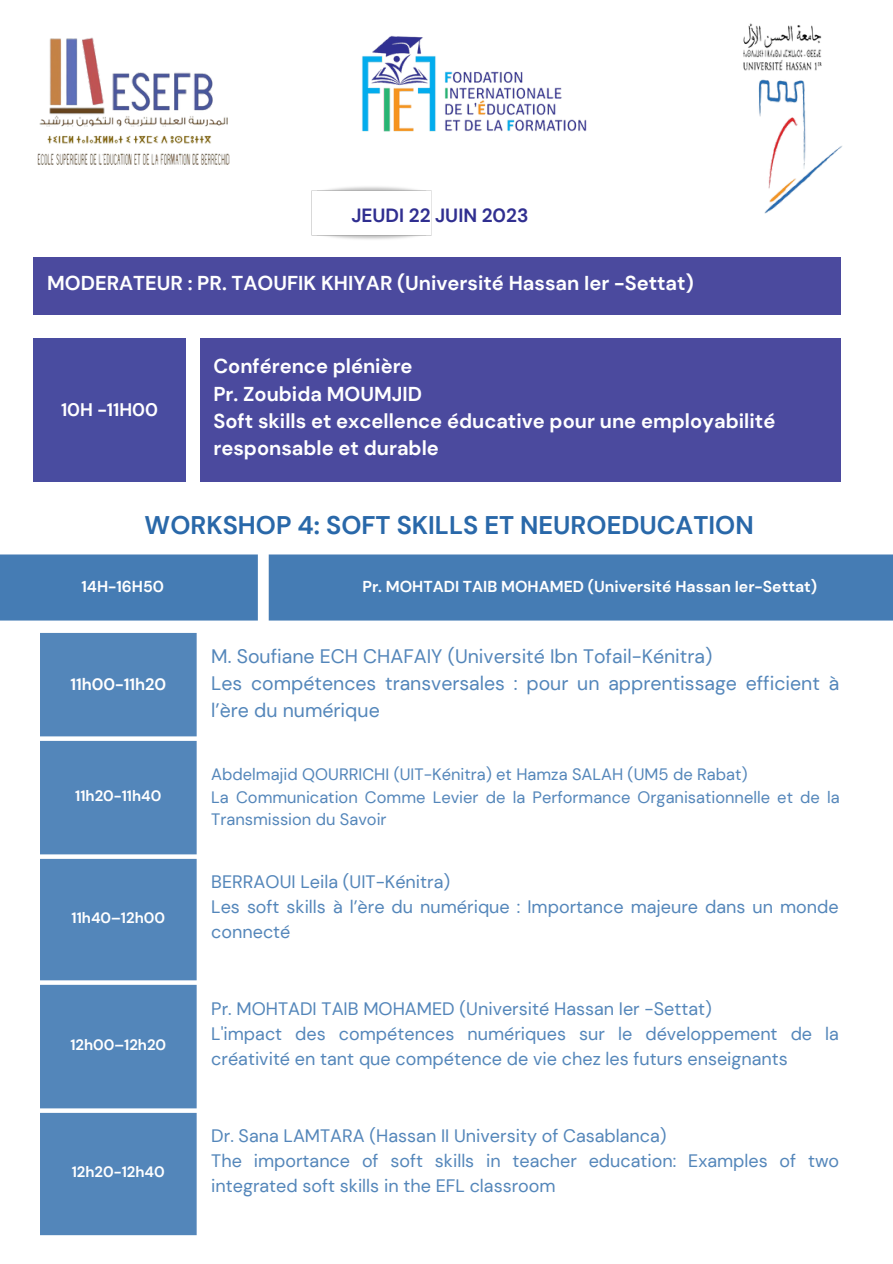
<style>
.page{position:relative;width:893px;height:1264px;background:#fff}
.page>*{position:absolute;margin:0;border:0;box-sizing:border-box;transform-origin:0 0}
.t1{font:700 25.5px "DM Sans";color:#2968a9}
.t2{font:700 20.1px/27.2px "DM Sans";color:#fff}
.t3{font:19.5px/27px "DM Sans";color:#2968a9}
.t4{font:700 19.05px "DM Sans";color:#302f90}
.t5{font:700 18.15px "DM Sans";color:#fff}
.t6{font:18px/24.8px "DM Sans";color:#2968a9}
.t7{font:16.5px/22.5px "DM Sans";color:#2968a9}
.t8{font:700 16.5px "DM Sans";color:#fff}
.t9{font:700 15.75px "DM Sans";color:#fff}
.t10{font:700 15px "DM Sans";color:#fff}
</style>
<div class="page">
<img style="left:37px;top:37px;width:193px;height:128px">
<img style="left:362px;top:35px;width:225px;height:97px">
<img style="left:743px;top:23px;width:99px;height:191px">
<img style="left:311px;top:186px;width:121px;height:54px">
<div style="left:34px;top:257px;width:806px;height:58px;background:#4b4a9e"></div>
<div style="left:34px;top:338px;width:152px;height:143px;background:#494ca0"></div>
<div style="left:200px;top:338px;width:640px;height:143px;background:#4b4a9e"></div>
<div style="left:0;top:554px;width:892px;height:66px;background:#457cb4"></div>
<div style="left:40px;top:633px;width:157px;height:602px;background:#5386ba"></div>
<p class="t4" style="left:351px;top:203px;width:178px">JEUDI 22 JUIN 2023</p>
<p class="t2" style="left:47px;top:270px;width:648px">MODERATEUR : PR. TAOUFIK KHIYAR (Université Hassan Ier -Settat)</p>
<p class="t5" style="left:61px;top:398px;width:99px">10H -11H00</p>
<p class="t2" style="left:213px;top:353px;width:563px">Conférence plénière<br>Pr. Zoubida MOUMJID<br>Soft skills et excellence éducative pour une employabilité responsable et durable</p>
<p class="t1" style="left:145px;top:509px;width:610px">WORKSHOP 4: SOFT SKILLS ET NEUROEDUCATION</p>
<p class="t9" style="left:81px;top:576px;width:84px">14H-16H50</p>
<p class="t9" style="left:362px;top:576px;width:456px">Pr. MOHTADI TAIB MOHAMED (Université Hassan Ier-Settat)</p>
<p class="t8" style="left:70px;top:674px;width:97px">11h00-11h20</p>
<p class="t10" style="left:75px;top:785px;width:88px">11h20-11h40</p>
<p class="t10" style="left:72px;top:908px;width:95px">11h40–12h00</p>
<p class="t10" style="left:70px;top:1035px;width:97px">12h00–12h20</p>
<p class="t10" style="left:72px;top:1162px;width:94px">12h20-12h40</p>
<p class="t3" style="left:211px;top:643px;width:629px">M. Soufiane ECH CHAFAIY (Université Ibn Tofail-Kénitra)<br>Les compétences transversales : pour un apprentissage efficient à l’ère du numérique</p>
<p class="t7" style="left:211px;top:763px;width:630px">Abdelmajid QOURRICHI (UIT-Kénitra) et Hamza SALAH (UM5 de Rabat)<br>La Communication Comme Levier de la Performance Organisationnelle et de la<br>Transmission du Savoir</p>
<p class="t6" style="left:211px;top:869px;width:629px">BERRAOUI Leila (UIT-Kénitra)<br>Les soft skills à l’ère du numérique : Importance majeure dans un monde connecté</p>
<p class="t6" style="left:211px;top:996px;width:629px">Pr. MOHTADI TAIB MOHAMED (Université Hassan Ier -Settat)<br>L'impact des compétences numériques sur le développement de la créativité en tant que compétence de vie chez les futurs enseignants</p>
<p class="t6" style="left:211px;top:1123px;width:629px">Dr. Sana LAMTARA (Hassan II University of Casablanca)<br>The importance of soft skills in teacher education: Examples of two integrated soft skills in the EFL classroom</p>
</div>
